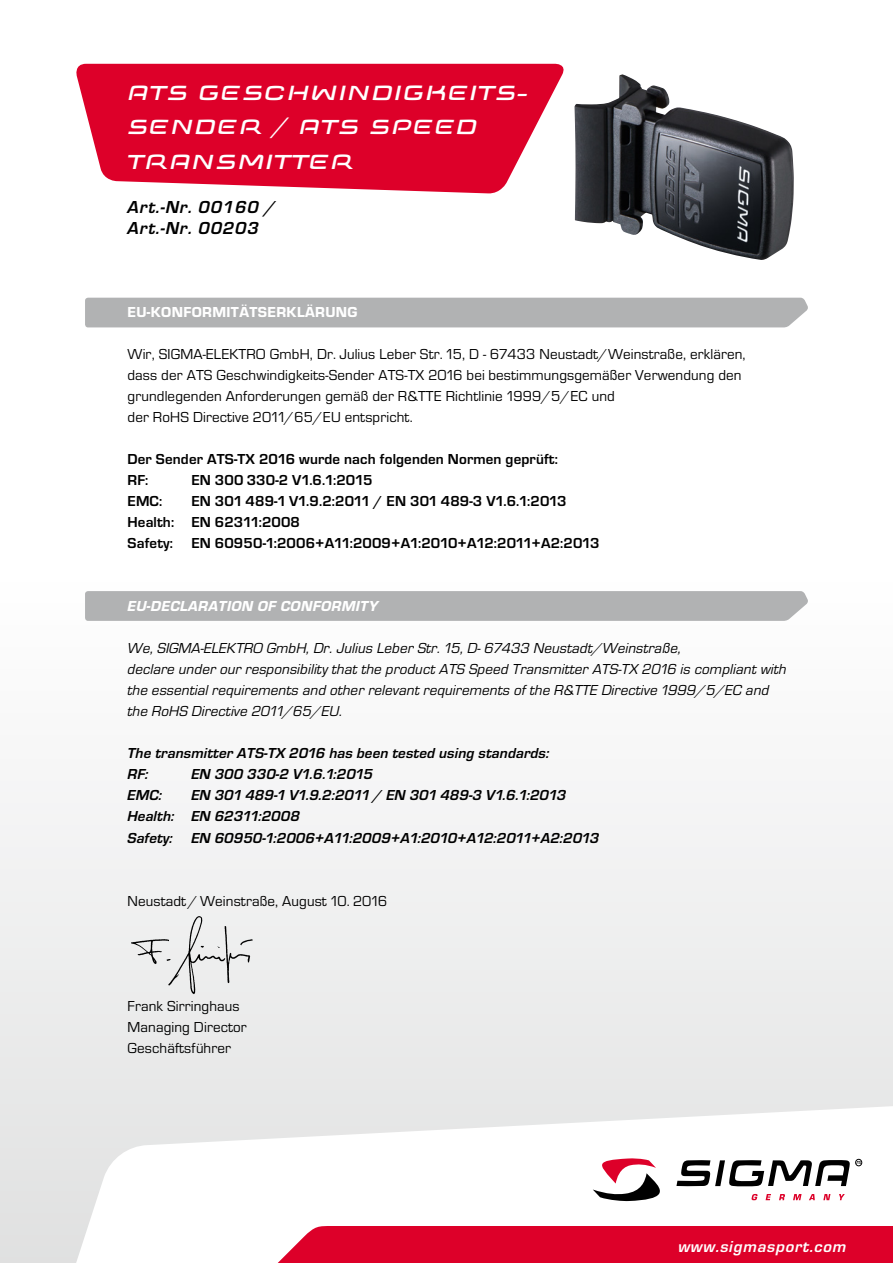
<style>
.page{position:relative;width:893px;height:1263px;background:#fff}
.page>*{position:absolute;margin:0;border:0;box-sizing:border-box;transform-origin:0 0}
.t1{font:27px/34.5px "Sigma SC Bold";letter-spacing:.065em;color:#fff}
.t2{font:italic 700 18px/21px "Eurostile OT";letter-spacing:.05em;color:#000}
.t3{font:italic 700 16.5px "Eurostile OT";letter-spacing:.05em;color:#fff}
.t4{font:15px/21px "Eurostile OT";letter-spacing:.01em;color:#000}
.t5{font:italic 15px/21px "Eurostile OT";letter-spacing:.01em;color:#000}
.t6{font:italic 700 15px/21px "Eurostile OT";letter-spacing:.01em;color:#000}
.t7{font:700 15px/21px "Eurostile OT";letter-spacing:.01em;color:#000}
.t8{font:italic 800 15px "Eurostile OT";letter-spacing:.025em;color:#fff}
.t9{font:800 15px "Eurostile OT";letter-spacing:.025em;color:#fff}
</style>
<div class="page">
<div style="left:0;top:578px;width:893px;height:685px;background:#f2f2f3"></div>
<svg style="left:60px;top:1104px;width:833px;height:159px;fill:#fff"></svg>
<svg style="left:240px;top:1225px;width:653px;height:38px;background:#e01c40"></svg>
<svg style="left:751px;top:1194px;width:7px;height:6px"></svg>
<svg style="left:766px;top:1194px;width:5px;height:6px"></svg>
<svg style="left:779px;top:1194px;width:6px;height:6px"></svg>
<svg style="left:793px;top:1194px;width:9px;height:6px"></svg>
<svg style="left:809px;top:1194px;width:6px;height:6px"></svg>
<svg style="left:823px;top:1194px;width:7px;height:6px"></svg>
<svg style="left:839px;top:1194px;width:6px;height:6px"></svg>
<svg style="left:593px;top:1158px;width:72px;height:43px"></svg>
<div style="left:855px;top:1159px;width:7px;height:7px;border:1px solid #000;border-radius:50%"></div>
<svg style="left:676px;top:1160px;width:185px;height:26px"></svg>
<img style="left:574px;top:74px;width:220px;height:186px">
<div style="left:85px;top:298px;width:723px;height:29px;background:#b1b2b3"></div>
<div style="left:85px;top:591px;width:724px;height:30px;background:#b1b2b3"></div>
<img style="left:131px;top:916px;width:122px;height:79px">
<svg style="left:76px;top:64px;width:488px;height:130px;background:#e12145"></svg>
<h1 class="t1" style="left:128px;top:73px;width:401px">ATS GESCHWINDIGKEITS-<br>SENDER / ATS SPEED<br>TRANSMITTER</h1>
<p class="t2" style="left:128px;top:197px;width:150px">Art.-Nr. 00160 /<br>Art.-Nr. 00203</p>
<p class="t9" style="left:128px;top:304px;width:231px">EU-KONFORMITÄTSERKLÄRUNG</p>
<p class="t4" style="left:128px;top:344px;width:620px">Wir, SIGMA-ELEKTRO GmbH, Dr. Julius Leber Str. 15, D - 67433 Neustadt/Weinstraße, erklären, dass der ATS Geschwindigkeits-Sender ATS-TX 2016 bei bestimmungsgemäßer Verwendung den grundlegenden Anforderungen gemäß der R&amp;TTE Richtlinie 1999/5/EC und<br>der RoHS Directive 2011/65/EU entspricht.</p>
<p class="t7" style="left:128px;top:449px;width:432px">Der Sender ATS-TX 2016 wurde nach folgenden Normen geprüft:<br>RF:</p>
<p class="t7" style="left:191px;top:470px;width:183px">EN 300 330-2 V1.6.1:2015</p>
<p class="t7" style="left:128px;top:491px;width:474px;text-indent:64px">EN 301 489-1 V1.9.2:2011 / EN 301 489-3 V1.6.1:2013<br>Health: EN 62311:2008<br>Safety: EN 60950-1:2006+A11:2009+A1:2010+A12:2011+A2:2013</p>
<p class="t7" style="left:128px;top:491px;width:36px">EMC:</p>
<p class="t8" style="left:128px;top:598px;width:252px">EU-DECLARATION OF CONFORMITY</p>
<p class="t5" style="left:128px;top:638px;width:660px">We, SIGMA-ELEKTRO GmbH, Dr. Julius Leber Str. 15, D- 67433 Neustadt/Weinstraße,<br>declare under our responsibility that the product ATS Speed Transmitter ATS-TX 2016 is compliant with the essential requirements and other relevant requirements of the R&amp;TTE Directive 1999/5/EC and the RoHS Directive 2011/65/EU.</p>
<p class="t6" style="left:128px;top:743px;width:423px">The transmitter ATS-TX 2016 has been tested using standards:<br>RF:</p>
<p class="t6" style="left:191px;top:764px;width:183px">EN 300 330-2 V1.6.1:2015</p>
<p class="t6" style="left:128px;top:785px;width:36px">EMC:</p>
<p class="t6" style="left:128px;top:785px;width:473px;text-indent:64px">EN 301 489-1 V1.9.2:2011 / EN 301 489-3 V1.6.1:2013<br>Health: EN 62311:2008<br>Safety: EN 60950-1:2006+A11:2009+A1:2010+A12:2011+A2:2013</p>
<p class="t4" style="left:128px;top:890px;width:261px">Neustadt/Weinstraße, August 10. 2016</p>
<p class="t4" style="left:128px;top:995px;width:121px">Frank Sirringhaus<br>Managing Director<br>Geschäftsführer</p>
<p class="t3" style="left:678px;top:1237px;width:169px">www.sigmasport.com</p>
</div>
